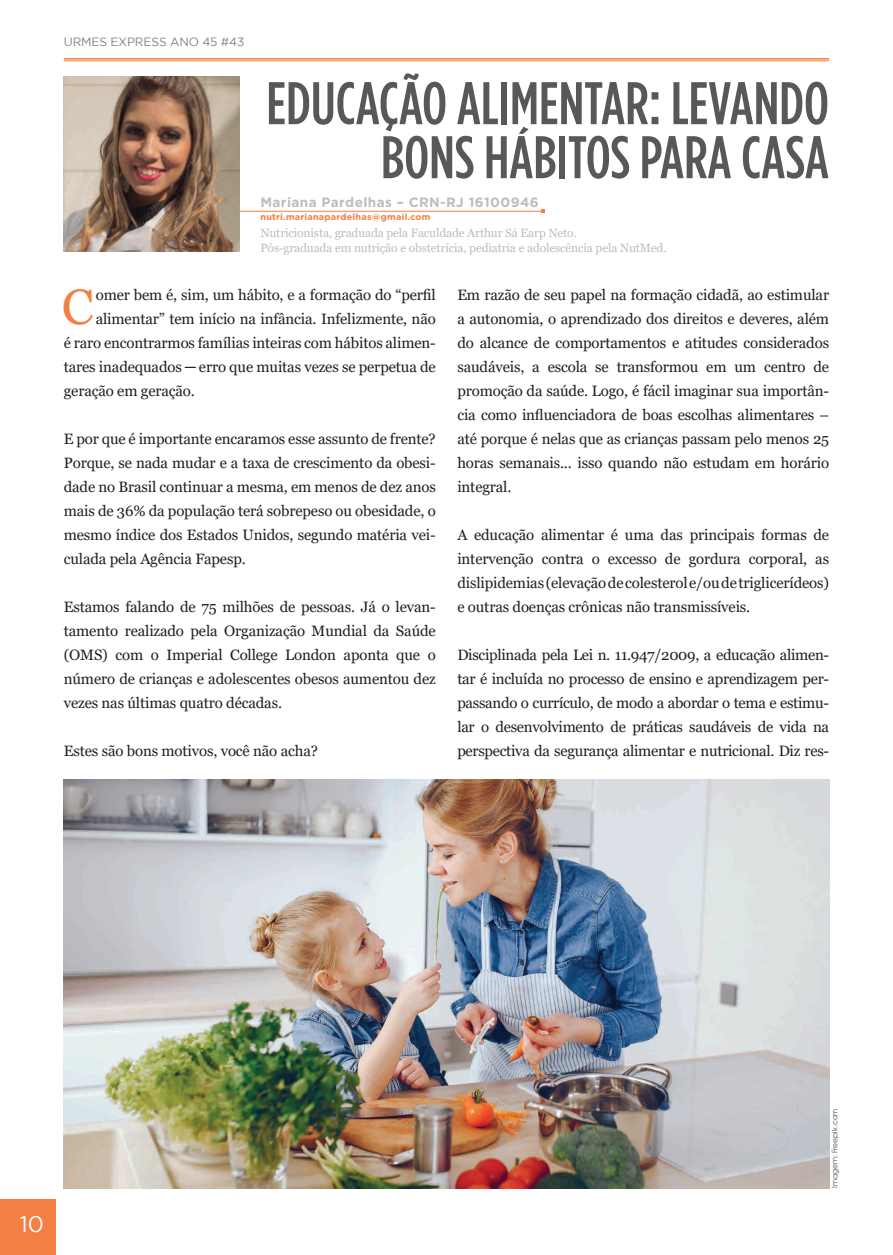
<style>
.page{position:relative;width:893px;height:1255px;background:#fff}
.page>*{position:absolute;margin:0;border:0;box-sizing:border-box;transform-origin:0 0}
.t1{font:500 60px/54px "Gotham Condensed";color:#57585a;text-align:right}
.t2{font:49.65px "Georgia";color:#f47f42}
.t3{font:22.5px "Gotham";color:#fff}
.t4{font:15px/24px "Georgia";letter-spacing:-.01em;color:#231f20;text-align:justify}
.t5{font:700 13.5px "Gotham";letter-spacing:.03em;color:#bcbdc0}
.t6{font:12px/15px "Georgia";letter-spacing:-.01em;color:#bcbdc0}
.t7{font:12px "Gotham";letter-spacing:-.01em;color:#808285}
.t8{font:700 9px "Gotham";letter-spacing:.03em;color:#f47f42}
.t9{font:7.5px "Te X Gyre Adventor";color:#57585a}
</style>
<div class="page">
<div style="left:0;top:1199px;width:55px;height:55px;background:#f47f42"></div>
<hr style="left:64px;top:58px;width:765px;height:2px;background:#f47f42">
<hr style="left:64px;top:61px;width:765px;height:1px;background:#f47f42">
<img style="left:64px;top:76px;width:175px;height:176px">
<hr style="left:239px;top:211px;width:304px;height:1px;background:#f47f42">
<img style="left:64px;top:780px;width:765px;height:408px">
<p class="t7" style="left:64px;top:35px;width:182px">URMES EXPRESS ANO 45 #43</p>
<h1 class="t1" style="left:266px;top:76px;width:564px">EDUCAÇÃO ALIMENTAR: LEVANDO<br>BONS HÁBITOS PARA CASA</h1>
<p class="t5" style="left:260px;top:194px;width:280px">Mariana Pardelhas – CRN-RJ 16100946</p>
<p class="t8" style="left:260px;top:212px;width:171px">nutri.marianapardelhas@gmail.com</p>
<p class="t6" style="left:260px;top:225px;width:408px">Nutricionista, graduada pela Faculdade Arthur Sá Earp Neto.<br>Pós-graduada em nutrição e obstetrícia, pediatria e adolescência pela NutMed.</p>
<h2 class="t2" style="left:62px;top:276px;width:33px">C</h2>
<p class="t4" style="left:96px;top:283px;width:342px">omer bem é, sim, um hábito, e a formação do “perfil</p>
<p class="t4" style="left:96px;top:307px;width:342px">alimentar” tem início na infância. Infelizmente, não</p>
<p class="t4" style="left:64px;top:331px;width:374px">é raro encontrarmos famílias inteiras com hábitos alimen-</p>
<p class="t4" style="left:64px;top:355px;width:373px">tares inadequados ─ erro que muitas vezes se perpetua de</p>
<p class="t4" style="left:64px;top:379px;width:133px">geração em geração.</p>
<p class="t4" style="left:64px;top:427px;width:374px">E por que é importante encaramos esse assunto de frente?<br>Porque, se nada mudar e a taxa de crescimento da obesi&shy;dade no Brasil continuar a mesma, em menos de dez anos mais de 36% da população terá sobrepeso ou obesidade, o mesmo índice dos Estados Unidos, segundo matéria vei&shy;culada pela Agência Fapesp.</p>
<p class="t4" style="left:64px;top:595px;width:374px">Estamos falando de 75 milhões de pessoas. Já o levan&shy;tamento realizado pela Organização Mundial da Saúde (OMS) com o Imperial College London aponta que o número de crianças e adolescentes obesos aumentou dez vezes nas últimas quatro décadas.</p>
<p class="t4" style="left:64px;top:739px;width:256px">Estes são bons motivos, você não acha?</p>
<p class="t4" style="left:457px;top:283px;width:373px">Em razão de seu papel na formação cidadã, ao estimular a autonomia, o aprendizado dos direitos e deveres, além do alcance de comportamentos e atitudes considerados saudáveis, a escola se transformou em um centro de promoção da saúde. Logo, é fácil imaginar sua importân&shy;cia como influenciadora de boas escolhas alimentares – até porque é nelas que as crianças passam pelo menos 25 horas semanais... isso quando não estudam em horário integral.</p>
<p class="t4" style="left:457px;top:523px;width:373px">A educação alimentar é uma das principais formas de intervenção contra o excesso de gordura corporal, as dislipidemias (elevação de colesterol e/ou de triglicerídeos) e outras doenças crônicas não transmissíveis.</p>
<p class="t4" style="left:457px;top:643px;width:373px">Disciplinada pela Lei n. 11.947/2009, a educação alimen&shy;tar é incluída no processo de ensino e aprendizagem per&shy;passando o currículo, de modo a abordar o tema e estimu&shy;lar o desenvolvimento de práticas saudáveis de vida na perspectiva da segurança alimentar e nutricional. Diz res-</p>
<h3 class="t3" style="left:20px;top:1211px;width:25px">10</h3>
<p class="t9" style="left:829px;top:1187px;width:81px;rotate:-90deg">Imagem: Freepik.com</p>
</div>
